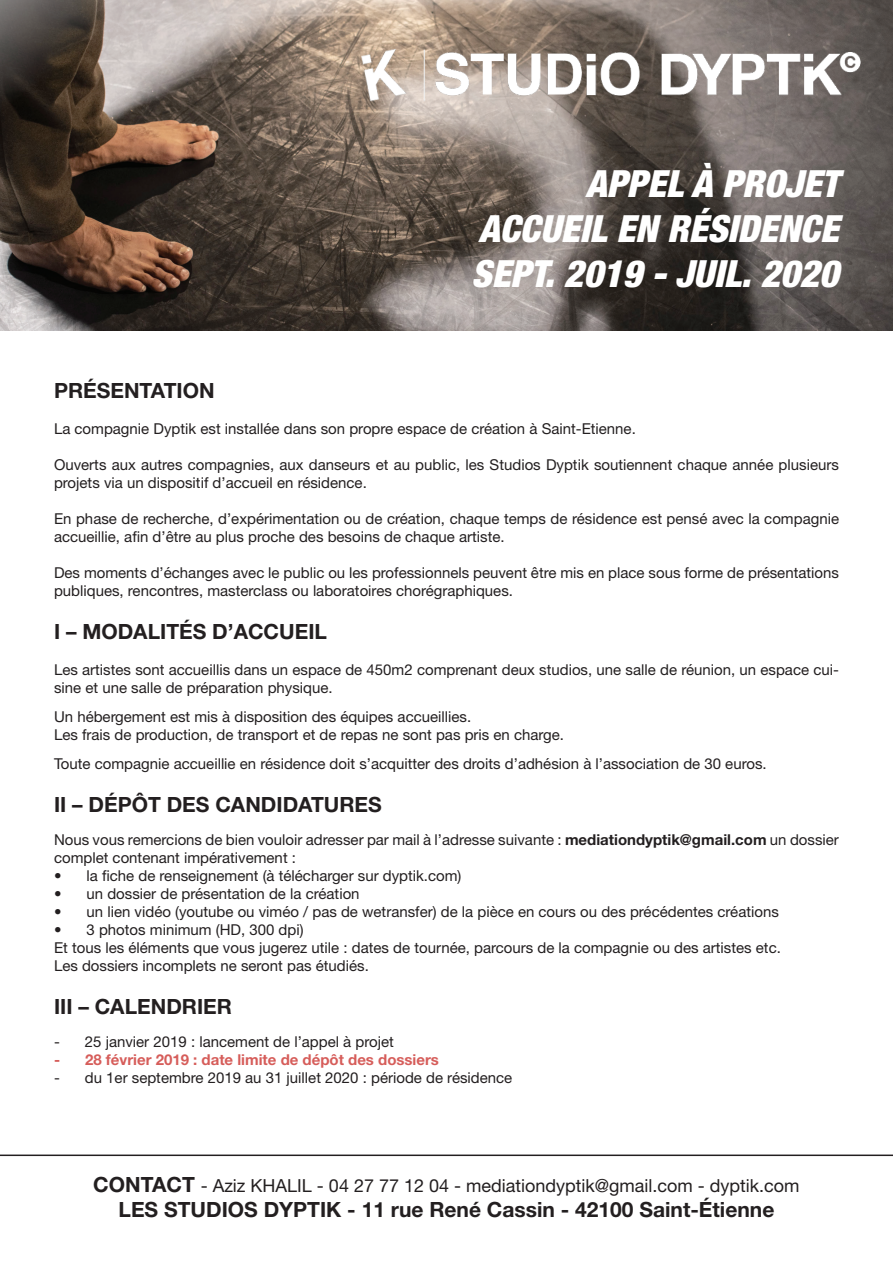
<style>
.page{position:relative;width:893px;height:1263px;background:#fff}
.page>*{position:absolute;margin:0;border:0;box-sizing:border-box;transform-origin:0 0}
.t1{font:italic 900 condensed 37.5px/45px "Helvetica Neue LT Std";color:#fff;text-align:justify}
.t2{font:300 31.5px "Zelvetic E Neue";color:#fff}
.t3{font:700 21px "Helvetica Neue LT Std";color:#231f20}
.t4{font:18px "Helvetica Neue LT Std";color:#231f20}
.t5{font:15px/18px "Helvetica Neue LT Std";color:#231f20}
.t6{font:700 15px "Helvetica Neue LT Std";color:#d65d5a}
.s1{font-weight:700}
.s2{font-weight:700;font-size:21px}
</style>
<div class="page">
<hr style="left:0;top:1154px;width:893px;height:2px;background:#231f20">
<img style="left:0;top:0;width:892px;height:331px">
<img style="left:355px;top:38px;width:511px;height:78px">
<h1 class="t1" style="left:472px;top:161px;width:372px;text-indent:114px">APPEL À PROJET ACCUEIL EN RÉSIDENCE SEPT. 2019 - JUIL. 2020</h1>
<h2 class="t2" style="left:442px;top:263px;width:265px">MBRE 2019 &gt; JUILLET</h2>
<h2 class="t2" style="left:767px;top:263px;width:72px">2020</h2>
<h3 class="t3" style="left:54px;top:378px;width:162px">PRÉSENTATION</h3>
<p class="t5" style="left:54px;top:420px;width:583px">La compagnie Dyptik est installée dans son propre espace de création à Saint-Etienne.</p>
<p class="t5" style="left:54px;top:456px;width:786px">Ouverts aux autres compagnies, aux danseurs et au public, les Studios Dyptik soutiennent chaque année plusieurs projets via un dispositif d’accueil en résidence.</p>
<p class="t5" style="left:54px;top:510px;width:787px">En phase de recherche, d’expérimentation ou de création, chaque temps de résidence est pensé avec la compagnie accueillie, afin d’être au plus proche des besoins de chaque artiste.</p>
<p class="t5" style="left:54px;top:564px;width:786px">Des moments d’échanges avec le public ou les professionnels peuvent être mis en place sous forme de présentations publiques, rencontres, masterclass ou laboratoires chorégraphiques.</p>
<h3 class="t3" style="left:54px;top:619px;width:62px">I – Modalités</h3>
<h3 class="t3" style="left:212px;top:619px;width:36px">d’accueil</h3>
<p class="t5" style="left:54px;top:661px;width:786px">Les artistes sont accueillis dans un espace de 450m2 comprenant deux studios, une salle de réunion, un espace cui&shy;sine et une salle de préparation physique.</p>
<p class="t5" style="left:54px;top:708px;width:511px">Un hébergement est mis à disposition des équipes accueillies.<br>Les frais de production, de transport et de repas ne sont pas pris en charge.</p>
<p class="t5" style="left:54px;top:754px;width:714px">Toute compagnie accueillie en résidence doit s’acquitter des droits d’adhésion à l’association de 30 euros.</p>
<h3 class="t3" style="left:54px;top:792px;width:128px">II – Dépôt des</h3>
<h3 class="t3" style="left:215px;top:792px;width:15px">candidatures</h3>
<p class="t5" style="left:54px;top:831px;width:786px">Nous vous remercions de bien vouloir adresser par mail à l’adresse suivante : <span class="s1">mediationdyptik@gmail.com</span> un dossier complet contenant impérativement :</p>
<p class="t5" style="left:54px;top:867px;width:409px">• la fiche de renseignement (à télécharger sur dyptik.com)</p>
<p class="t5" style="left:54px;top:885px;width:307px">• un dossier de présentation de la création</p>
<p class="t5" style="left:54px;top:903px;width:726px">• un lien vidéo (youtube ou viméo / pas de wetransfer) de la pièce en cours ou des précédentes créations</p>
<p class="t5" style="left:54px;top:921px;width:728px">• 3 photos minimum (HD, 300 dpi)<br>Et tous les éléments que vous jugerez utile : dates de tournée, parcours de la compagnie ou des artistes etc.<br>Les dossiers incomplets ne seront pas étudiés.</p>
<h3 class="t3" style="left:54px;top:994px;width:71px">III – Calendrier</h3>
<p class="t5" style="left:54px;top:1033px;width:341px">- 25 janvier 2019 : lancement de l’appel à projet</p>
<p class="t6" style="left:54px;top:1051px;width:386px">- 28 février 2019 : date limite de dépôt des dossiers</p>
<p class="t5" style="left:54px;top:1069px;width:460px">- du 1er septembre 2019 au 31 juillet 2020 : période de résidence</p>
<p class="t4" style="left:93px;top:1175px;width:708px"><span class="s2">CONTACT</span> - Aziz KHALIL - 04 27 77 12 04 - mediationdyptik@gmail.com - dyptik.com</p>
<h3 class="t3" style="left:119px;top:1196px;width:657px">LES STUDIOS DYPTIK - 11 rue René Cassin - 42100 Saint-Étienne</h3>
</div>
